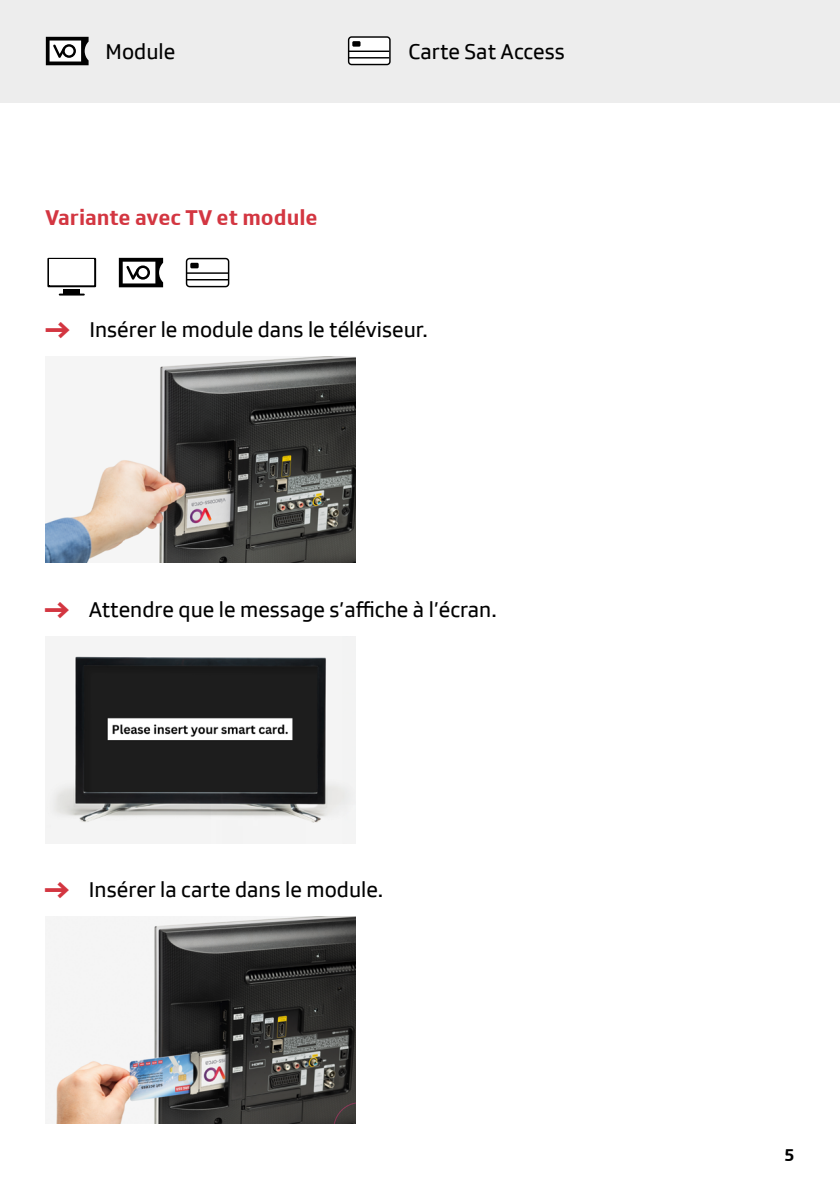
<style>
.page{position:relative;width:840px;height:1191px;background:#fff}
.page>*{position:absolute;margin:0;border:0;box-sizing:border-box;transform-origin:0 0}
.body_11pt{font:22px "SRGSSR Type";color:#000}
.titel_11pt_red{font:700 22px "SRGSSR Type";color:#d33641}
.t1{font:700 18px "SRGSSR Type";color:#000}
.s1{font-family:"GT Walsheim";font-weight:700;font-size:34px;color:#d33641}
</style>
<div class="page">
<svg style="left:47px;top:258px;width:49px;height:37px"></svg>
<div style="left:64px;top:289px;width:16px;height:5px;background:#000"></div>
<div style="left:49px;top:260px;width:45px;height:25px;background:#fff"></div>
<svg style="left:119px;top:258px;width:44px;height:29px"></svg>
<div style="left:186px;top:258px;width:43px;height:29px;border:1px solid #000;border-radius:3px"></div>
<hr style="left:186px;top:272px;width:42px;height:2px;background:#000">
<hr style="left:186px;top:279px;width:42px;height:1px;background:#000">
<div style="left:190px;top:263px;width:8px;height:5px;background:#000"></div>
<div style="left:0;top:0;width:839px;height:102px;background:#ededed"></div>
<svg style="left:46px;top:37px;width:42px;height:28px"></svg>
<div style="left:348px;top:37px;width:41px;height:28px;background:#fff;border-radius:3px"></div>
<div style="left:348px;top:36px;width:42px;height:29px;border:1px solid #000;border-radius:3px"></div>
<hr style="left:348px;top:51px;width:41px;height:1px;background:#000">
<hr style="left:348px;top:57px;width:41px;height:1px;background:#000">
<div style="left:352px;top:41px;width:8px;height:6px;background:#000"></div>
<img style="left:45px;top:356px;width:310px;height:207px">
<img style="left:45px;top:636px;width:310px;height:207px">
<img style="left:45px;top:916px;width:310px;height:207px">
<p class="body_11pt" style="left:105px;top:39px;width:71px">Module</p>
<p class="body_11pt" style="left:408px;top:39px;width:158px">Carte Sat Access</p>
<p class="titel_11pt_red" style="left:45px;top:204px;width:274px">Variante avec TV et module</p>
<p class="body_11pt" style="left:45px;top:317px;width:384px"><span class="s1">→</span> Insérer le module dans le téléviseur.</p>
<p class="body_11pt" style="left:45px;top:597px;width:453px"><span class="s1">→</span> Attendre que le message sʼaffiche à lʼécran.</p>
<p class="body_11pt" style="left:45px;top:877px;width:340px"><span class="s1">→</span> Insérer la carte dans le module.</p>
<p class="t1" style="left:783px;top:1144px;width:12px">5</p>
</div>
